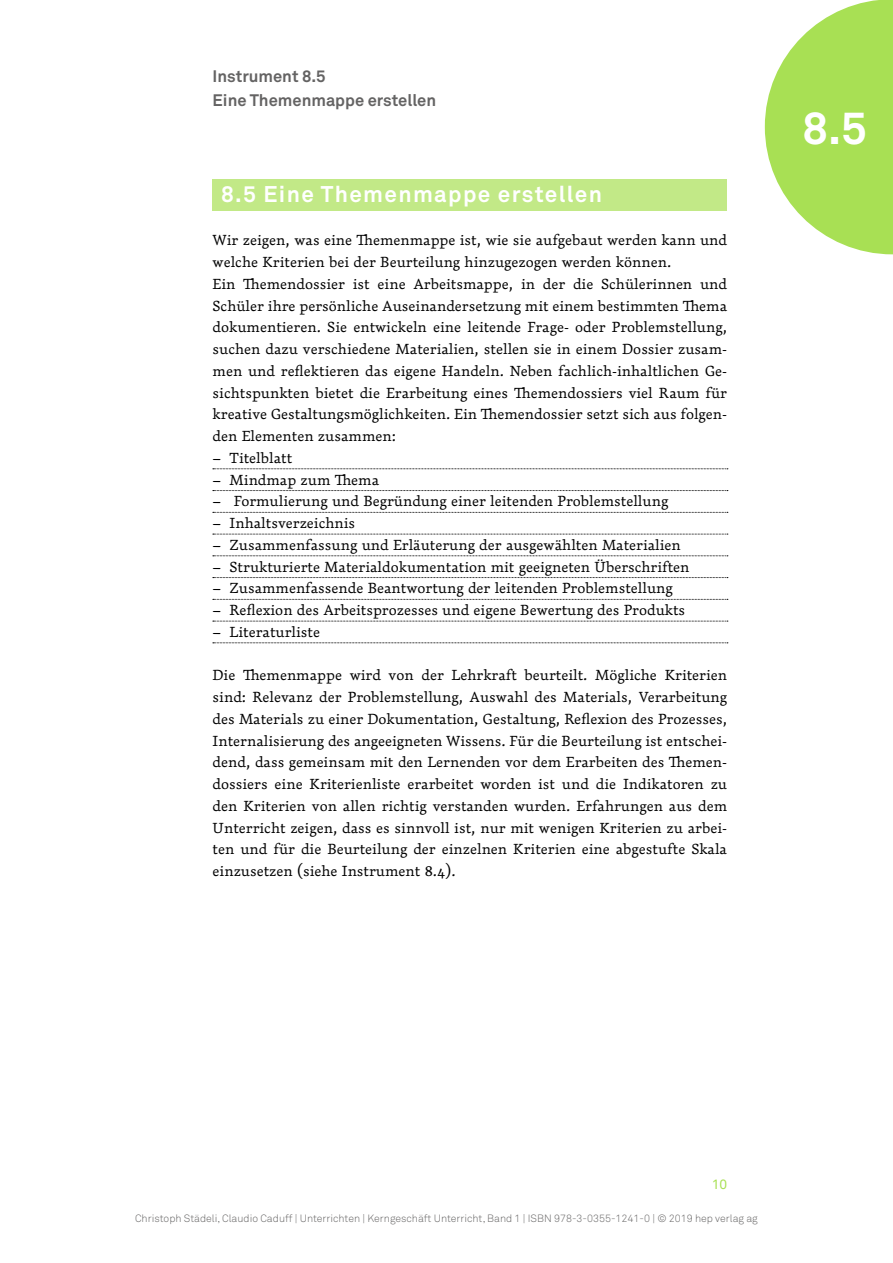
<style>
.page{position:relative;width:893px;height:1263px;background:#fff}
.page>*{position:absolute;margin:0;border:0;box-sizing:border-box;transform-origin:0 0}
.t1{font:700 45px "Akkurat Std";color:#fff}
._2_Überschrift_1_ohn{font:700 22.5px "Akkurat Std";letter-spacing:.06em;color:#fff}
.t2{font:700 16.5px/24px "Akkurat Std";color:#646363}
._4_Lauftext{font:300 14.25px/21.8px "Dederon LOT";color:#000;text-align:justify}
.t3{font:13.5px "Akkurat Std";color:#a8e054}
.t4{font:300 10.5px "Akkurat Std";color:#646363}
</style>
<div class="page">
<svg style="left:765px;top:0;width:128px;height:254px"></svg>
<div style="left:213px;top:180px;width:514px;height:31px;background:#c2e987"></div>
<svg style="left:213px;top:469px;width:515px;height:1px"></svg>
<svg style="left:213px;top:490px;width:515px;height:1px"></svg>
<svg style="left:213px;top:512px;width:515px;height:1px"></svg>
<svg style="left:213px;top:534px;width:515px;height:1px"></svg>
<svg style="left:213px;top:556px;width:515px;height:1px"></svg>
<svg style="left:213px;top:577px;width:515px;height:1px"></svg>
<svg style="left:213px;top:599px;width:515px;height:1px"></svg>
<svg style="left:213px;top:621px;width:515px;height:1px"></svg>
<svg style="left:213px;top:643px;width:515px;height:1px"></svg>
<p class="t2" style="left:213px;top:64px;width:225px">Instrument 8.5<br>Eine Themenmappe erstellen</p>
<p class="_2_Überschrift_1_ohn" style="left:221px;top:180px;width:382px">8.5 Eine Themenmappe erstellen</p>
<p class="_4_Lauftext" style="left:213px;top:229px;width:516px">Wir zeigen, was eine Themenmappe ist, wie sie aufgebaut werden kann und welche Kriterien bei der Beurteilung hinzugezogen werden können.</p>
<p class="_4_Lauftext" style="left:213px;top:273px;width:516px">Ein Themendossier ist eine Arbeitsmappe, in der die Schülerinnen und Schüler ihre persönliche Auseinandersetzung mit einem bestimmten Thema dokumentieren. Sie entwickeln eine leitende Frage- oder Problemstellung, suchen dazu verschiedene Materialien, stellen sie in einem Dossier zusam&shy;men und reflektieren das eigene Handeln. Neben fachlich-inhaltlichen Ge&shy;sichtspunkten bietet die Erarbeitung eines Themendossiers viel Raum für kreative Gestaltungsmöglichkeiten. Ein Themendossier setzt sich aus folgen&shy;den Elementen zusammen:</p>
<p class="_4_Lauftext" style="left:213px;top:447px;width:81px">– Titelblatt</p>
<p class="_4_Lauftext" style="left:213px;top:469px;width:168px">– Mindmap zum Thema</p>
<p class="_4_Lauftext" style="left:213px;top:490px;width:457px">– Formulierung und Begründung einer leitenden Problemstellung</p>
<p class="_4_Lauftext" style="left:213px;top:512px;width:144px">– Inhaltsverzeichnis</p>
<p class="_4_Lauftext" style="left:213px;top:534px;width:470px">– Zusammenfassung und Erläuterung der ausgewählten Materialien</p>
<p class="_4_Lauftext" style="left:213px;top:556px;width:478px">– Strukturierte Materialdokumentation mit geeigneten Überschriften</p>
<p class="_4_Lauftext" style="left:213px;top:577px;width:462px">– Zusammenfassende Beantwortung der leitenden Problemstellung</p>
<p class="_4_Lauftext" style="left:213px;top:599px;width:474px">– Reflexion des Arbeitsprozesses und eigene Bewertung des Produkts</p>
<p class="_4_Lauftext" style="left:213px;top:621px;width:109px">– Literaturliste</p>
<p class="_4_Lauftext" style="left:213px;top:664px;width:516px">Die Themenmappe wird von der Lehrkraft beurteilt. Mögliche Kriterien sind: Relevanz der Problemstellung, Auswahl des Materials, Verarbeitung des Materials zu einer Dokumentation, Gestaltung, Reflexion des Prozesses, Internalisierung des angeeigneten Wissens. Für die Beurteilung ist entschei&shy;dend, dass gemeinsam mit den Lernenden vor dem Erarbeiten des Themen&shy;dossiers eine Kriterienliste erarbeitet worden ist und die Indikatoren zu den Kriterien von allen richtig verstanden wurden. Erfahrungen aus dem Unterricht zeigen, dass es sinnvoll ist, nur mit wenigen Kriterien zu arbei&shy;ten und für die Beurteilung der einzelnen Kriterien eine abgestufte Skala einzusetzen (siehe Instrument 8.4).</p>
<h1 class="t1" style="left:802px;top:101px;width:66px">8.5</h1>
<p class="t3" style="left:712px;top:1176px;width:17px">10</p>
<p class="t4" style="left:135px;top:1212px;width:624px">Christoph Städeli, Claudio Caduff | Unterrichten | Kerngeschäft Unterricht, Band 1 | ISBN 978-3-0355-1241-0 | © 2019 hep verlag ag</p>
</div>
